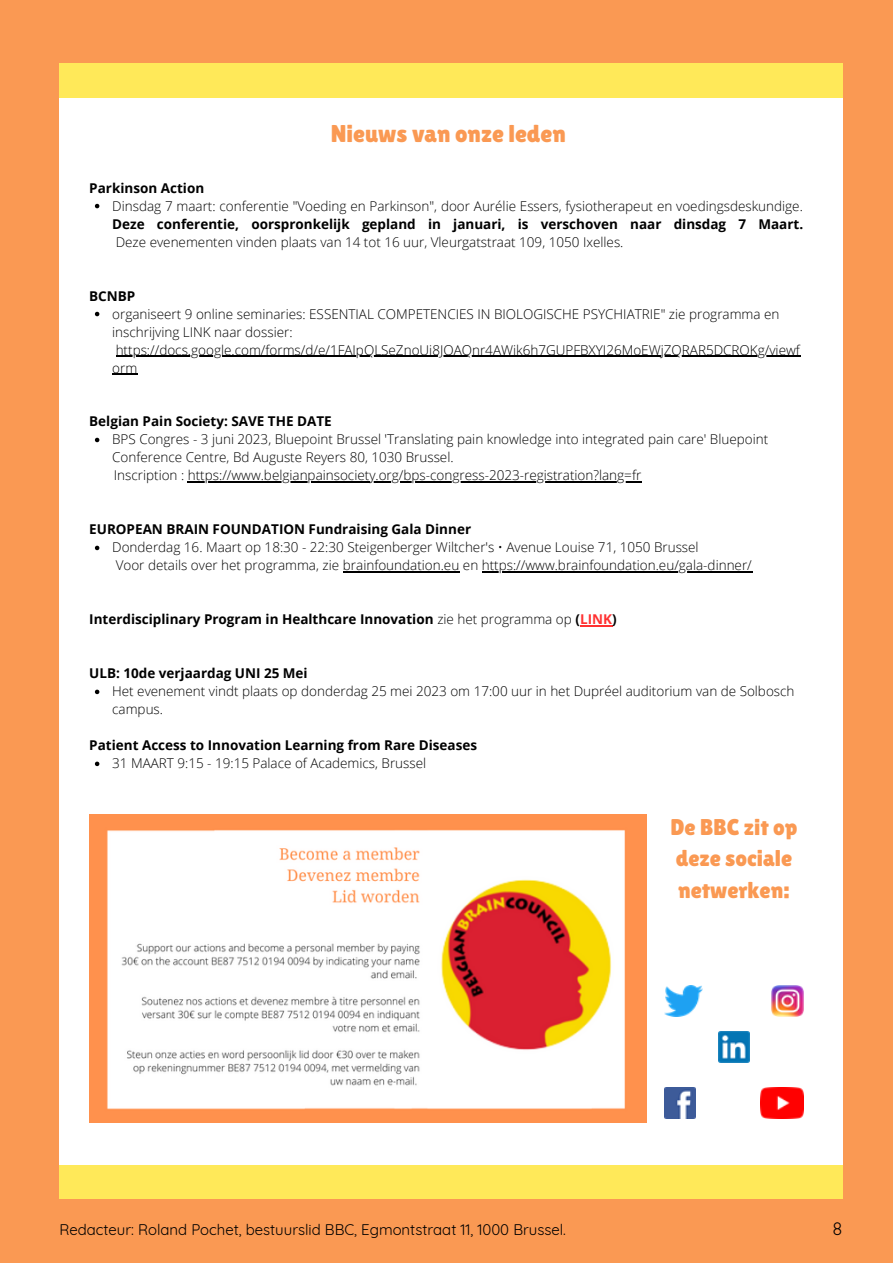
<style>
.page{position:relative;width:893px;height:1264px;background:#fff}
.page>*{position:absolute;margin:0;border:0;box-sizing:border-box;transform-origin:0 0}
.t1{font:24.3px "Lilita One";color:#fa9953}
.t2{font:22.8px/31.5px "Lilita One";color:#fa9953}
.t3{font:17.7px "Quicksand";color:#000}
.t4{font:15px "Quicksand";color:#000}
.t5{font:300 13.5px/18px "Open Sans";color:#000}
.t6{font:700 13.5px "Open Sans";color:#000}
.s1{font-weight:300}
.s2{color:#ff3131}
</style>
<div class="page">
<div style="left:0;top:0;width:892px;height:1262px;background:#fa9953"></div>
<div style="left:59px;top:77px;width:783px;height:1108px;background:#fff"></div>
<div style="left:59px;top:1164px;width:783px;height:34px;background:#ffe959"></div>
<div style="left:59px;top:64px;width:783px;height:34px;background:#ffe959"></div>
<svg style="left:95px;top:204px;width:4px;height:4px"></svg>
<svg style="left:95px;top:312px;width:4px;height:4px"></svg>
<hr style="left:116px;top:355px;width:684px;height:2px;background:#000">
<hr style="left:112px;top:373px;width:25px;height:2px;background:#000">
<svg style="left:95px;top:438px;width:4px;height:4px"></svg>
<svg style="left:95px;top:545px;width:4px;height:5px"></svg>
<hr style="left:343px;top:571px;width:116px;height:1px;background:#000">
<hr style="left:482px;top:571px;width:270px;height:1px;background:#000">
<svg style="left:95px;top:689px;width:4px;height:5px"></svg>
<svg style="left:95px;top:761px;width:4px;height:5px"></svg>
<hr style="left:188px;top:481px;width:454px;height:1px;background:#000">
<hr style="left:580px;top:625px;width:32px;height:1px;background:#ff3131">
<img style="left:89px;top:814px;width:557px;height:308px">
<img style="left:771px;top:985px;width:32px;height:31px">
<img style="left:760px;top:1087px;width:43px;height:31px">
<img style="left:664px;top:985px;width:38px;height:31px">
<img style="left:664px;top:1087px;width:31px;height:31px">
<img style="left:718px;top:1031px;width:31px;height:31px">
<p class="t6" style="left:89px;top:178px;width:116px">Parkinson Action</p>
<h1 class="t1" style="left:331px;top:120px;width:236px">Nieuws van onze leden</h1>
<p class="t5" style="left:112px;top:196px;width:692px">Dinsdag 7 maart: conferentie "Voeding en Parkinson", door Aurélie Essers, fysiotherapeut en voedingsdeskundige.</p>
<p class="t6" style="left:112px;top:214px;width:692px">Deze conferentie, oorspronkelijk gepland in januari, is verschoven naar dinsdag 7 Maart.</p>
<p class="t5" style="left:116px;top:232px;width:509px">Deze evenementen vinden plaats van 14 tot 16 uur, Vleurgatstraat 109, 1050 Ixelles.</p>
<p class="t6" style="left:89px;top:286px;width:48px">BCNBP</p>
<p class="t5" style="left:112px;top:304px;width:689px">organiseert 9 online seminaries: ESSENTIAL COMPETENCIES IN BIOLOGISCHE PSYCHIATRIE" zie programma en inschrijving LINK naar dossier: https://docs.google.com/forms/d/e/1FAIpQLSeZnoUi8JOAQnr4AWik6h7GUPFBXYI26MoEWjZQRAR5DCROKg/viewf orm</p>
<p class="t6" style="left:89px;top:412px;width:244px">Belgian Pain Society: SAVE THE DATE</p>
<p class="t5" style="left:112px;top:430px;width:657px">BPS Congres - 3 juni 2023, Bluepoint Brussel 'Translating pain knowledge into integrated pain care' Bluepoint<br>Conference Centre, Bd Auguste Reyers 80, 1030 Brussel.</p>
<p class="t5" style="left:114px;top:466px;width:529px">Inscription : https://www.belgianpainsociety.org/bps-congress-2023-registration?lang=fr</p>
<p class="t6" style="left:89px;top:520px;width:383px">EUROPEAN BRAIN FOUNDATION Fundraising Gala Dinner</p>
<p class="t5" style="left:112px;top:538px;width:641px">Donderdag 16. Maart op 18:30 - 22:30 Steigenberger Wiltcher's • Avenue Louise 71, 1050 Brussel<br>Voor details over het programma, zie brainfoundation.eu en https://www.brainfoundation.eu/gala-dinner/</p>
<p class="t6" style="left:89px;top:610px;width:529px">Interdisciplinary Program in Healthcare Innovation <span class="s1">zie het programma op</span> (<span class="s2">LINK</span>)</p>
<p class="t6" style="left:89px;top:664px;width:220px">ULB: 10de verjaardag UNI 25 Mei</p>
<p class="t5" style="left:112px;top:682px;width:683px">Het evenement vindt plaats op donderdag 25 mei 2023 om 17:00 uur in het Dupréel auditorium van de Solbosch campus.</p>
<p class="t6" style="left:89px;top:736px;width:389px">Patient Access to Innovation Learning from Rare Diseases</p>
<p class="t5" style="left:112px;top:754px;width:315px">31 MAART 9:15 - 19:15 Palace of Academics, Brussel</p>
<h2 class="t2" style="left:670px;top:810px;width:128px">De BBC zit op deze sociale netwerken:</h2>
<p class="t4" style="left:59px;top:1219px;width:508px">Redacteur: Roland Pochet, bestuurslid BBC, Egmontstraat 11, 1000 Brussel.</p>
<h3 class="t3" style="left:832px;top:1217px;width:11px">8</h3>
</div>
